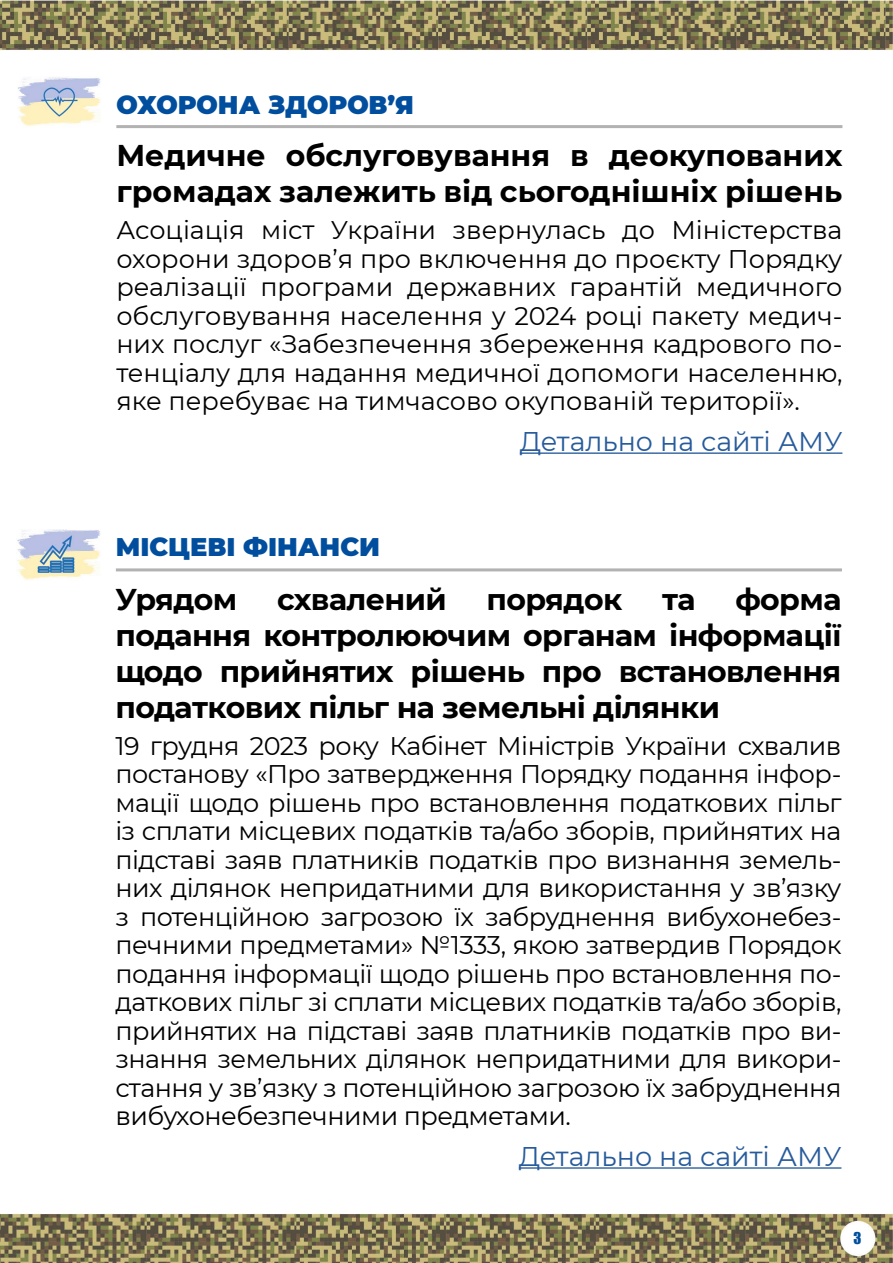
<style>
.page{position:relative;width:893px;height:1263px;background:#fff}
.page>*{position:absolute;margin:0;border:0;box-sizing:border-box;transform-origin:0 0}
.t1{font:700 30px/36px "Montserrat";letter-spacing:-.02em;color:#000;text-align:justify}
.t2{font:700 30px/36px "Montserrat";color:#000}
.t3{font:27px "Montserrat";color:#275b9b}
.t4{font:25.5px/28.5px "Montserrat";letter-spacing:-.02em;color:#000;text-align:justify}
.t5{font:900 25.5px "Montserrat";color:#004e9d}
.t6{font:15px "Impact";color:#004e9d}
</style>
<div class="page">
<img style="left:0;top:0;width:893px;height:50px">
<img style="left:0;top:1213px;width:893px;height:50px">
<img style="left:18px;top:77px;width:83px;height:49px">
<hr style="left:116px;top:125px;width:726px;height:3px;background:#b3b2b2">
<hr style="left:520px;top:452px;width:322px;height:2px;background:#275b9b">
<img style="left:17px;top:529px;width:84px;height:51px">
<hr style="left:116px;top:568px;width:726px;height:3px;background:#b3b2b2">
<hr style="left:519px;top:1167px;width:322px;height:2px;background:#275b9b">
<p class="t5" style="left:116px;top:85px;width:299px">ОХОРОНА ЗДОРОВ’Я</p>
<p class="t2" style="left:116px;top:136px;width:728px">Медичне обслуговування в деокупованих громадах залежить від сьогоднішніх рішень</p>
<p class="t4" style="left:116px;top:215px;width:728px">Асоціація міст України звернулась до Міністерства охорони здоров’я про включення до проєкту Порядку реалізації програми державних гарантій медичного обслуговування населення у 2024 році пакету медич&shy;них послуг «Забезпечення збереження кадрового по&shy;тенціалу для надання медичної допомоги населенню, яке перебуває на тимчасово окупованій території».</p>
<p class="t3" style="left:520px;top:423px;width:324px">Детально на сайті АМУ</p>
<p class="t5" style="left:116px;top:528px;width:266px">МІСЦЕВІ ФІНАНСИ</p>
<p class="t1" style="left:115px;top:579px;width:123px">Урядом</p>
<p class="t1" style="left:277px;top:579px;width:171px">схвалений</p>
<p class="t1" style="left:487px;top:579px;width:137px">порядок</p>
<p class="t1" style="left:662px;top:579px;width:35px">та</p>
<p class="t1" style="left:115px;top:579px;width:728px;text-indent:620px">форма подання контролюючим органам інформації щодо прийнятих рішень про встановлення податкових пільг на земельні ділянки</p>
<p class="t4" style="left:115px;top:730px;width:728px">19 грудня 2023 року Кабінет Міністрів України схвалив постанову «Про затвердження Порядку подання інфор&shy;мації щодо рішень про встановлення податкових пільг із сплати місцевих податків та/або зборів, прийнятих на підставі заяв платників податків про визнання земель&shy;них ділянок непридатними для використання у зв’язку з потенційною загрозою їх забруднення вибухонебез&shy;печними предметами» №1333, якою затвердив Порядок подання інформації щодо рішень про встановлення по&shy;даткових пільг зі сплати місцевих податків та/або зборів, прийнятих на підставі заяв платників податків про ви&shy;знання земельних ділянок непридатними для викори&shy;стання у зв’язку з потенційною загрозою їх забруднення вибухонебезпечними предметами.</p>
<p class="t3" style="left:519px;top:1138px;width:324px">Детально на сайті АМУ</p>
<p class="t6" style="left:853px;top:1226px;width:9px">3</p>
</div>
